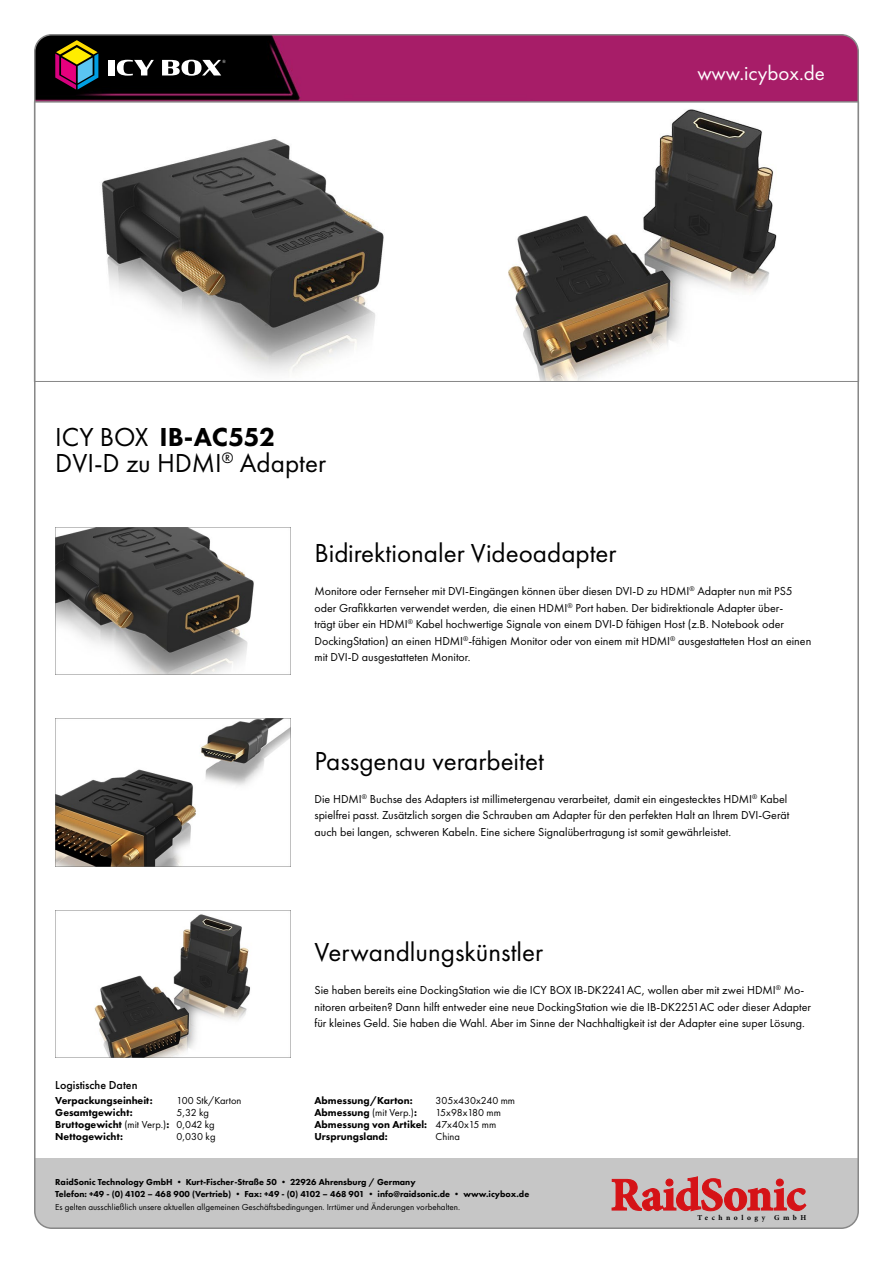
<style>
.page{position:relative;width:893px;height:1263px;background:#fff}
.page>*{position:absolute;margin:0;border:0;box-sizing:border-box;transform-origin:0 0}
.t1{font:27px "Futura PT";color:#000}
.t2{font:800 27px "Futura PT";letter-spacing:-.02em;color:#000}
.t3{font:21px "Futura PT";color:#fff}
.t4{font:12px/16.5px "Futura PT";color:#000}
.t5{font:500 12px "Futura PT";color:#000}
.t6{font:800 10.5px/12px "Futura PT";color:#000}
.t7{font:10.5px/12px "Futura PT";color:#000}
.t8{font:800 9px/12px "Futura PT";color:#000}
.t9{font:9px "Futura PT";color:#000}
.t10{font:700 7.5px "Minion Pro";letter-spacing:.47em;color:#000}
.s1{font-weight:400}
</style>
<div class="page">
<svg style="left:37px;top:102px;width:819px;height:280px"></svg>
<img style="left:55px;top:528px;width:236px;height:147px">
<img style="left:55px;top:719px;width:236px;height:147px">
<img style="left:55px;top:910px;width:236px;height:147px">
<div style="left:35px;top:1159px;width:823px;height:69px;background:#c6c6c6"></div>
<svg style="left:612px;top:1176px;width:194px;height:35px"></svg>
<svg style="left:37px;top:37px;width:819px;height:65px;background:#801850"></svg>
<div style="left:108px;top:60px;width:7px;height:15px;background:#fff"></div>
<svg style="left:117px;top:60px;width:37px;height:16px"></svg>
<svg style="left:162px;top:60px;width:64px;height:16px"></svg>
<svg style="left:55px;top:40px;width:43px;height:50px;background:#6a5147"></svg>
<h1 class="t2" style="left:55px;top:420px;width:221px"><span class="s1">ICY BOX</span> IB-AC552</h1>
<h1 class="t1" style="left:55px;top:447px;width:272px">DVI-D zu HDMI<sup>®</sup> Adapter</h1>
<h2 class="t3" style="left:697px;top:60px;width:129px">www.icybox.de</h2>
<h1 class="t1" style="left:314px;top:537px;width:304px">Bidirektionaler Videoadapter</h1>
<p class="t4" style="left:314px;top:583px;width:498px">Monitore oder Fernseher mit DVI-Eingängen können über diesen DVI-D zu HDMI<sup>®</sup> Adapter nun mit PS5 oder Grafikkarten verwendet werden, die einen HDMI<sup>®</sup> Port haben. Der bidirektionale Adapter über-<br>trägt über ein HDMI<sup>®</sup> Kabel hochwertige Signale von einem DVI-D fähigen Host (z.B. Notebook oder DockingStation) an einen HDMI<sup>®</sup>-fähigen Monitor oder von einem mit HDMI<sup>®</sup> ausgestatteten Host an einen mit DVI-D ausgestatteten Monitor.</p>
<h1 class="t1" style="left:314px;top:745px;width:231px">Passgenau verarbeitet</h1>
<p class="t4" style="left:314px;top:790px;width:476px">Die HDMI<sup>®</sup> Buchse des Adapters ist millimetergenau verarbeitet, damit ein eingestecktes HDMI<sup>®</sup> Kabel spielfrei passt. Zusätzlich sorgen die Schrauben am Adapter für den perfekten Halt an Ihrem DVI-Gerät auch bei langen, schweren Kabeln. Eine sichere Signalübertragung ist somit gewährleistet.</p>
<h1 class="t1" style="left:314px;top:936px;width:230px">Verwandlungskünstler</h1>
<p class="t4" style="left:314px;top:982px;width:498px">Sie haben bereits eine DockingStation wie die ICY BOX IB-DK2241AC, wollen aber mit zwei HDMI<sup>®</sup> Mo&shy;nitoren arbeiten? Dann hilft entweder eine neue DockingStation wie die IB-DK2251AC oder dieser Adapter für kleines Geld. Sie haben die Wahl. Aber im Sinne der Nachhaltigkeit ist der Adapter eine super Lösung.</p>
<p class="t5" style="left:55px;top:1078px;width:84px">Logistische Daten</p>
<p class="t6" style="left:55px;top:1094px;width:115px">Verpackungseinheit:<br>Gesamtgewicht:<br>Bruttogewicht <span class="s1">(mit Verp.)</span>:<br>Nettogewicht:</p>
<p class="t6" style="left:314px;top:1094px;width:114px">Abmessung/Karton:<br>Abmessung <span class="s1">(mit Verp.)</span>:<br>Abmessung von Artikel:<br>Ursprungsland:</p>
<p class="t8" style="left:55px;top:1175px;width:475px">RaidSonic Technology GmbH • Kurt-Fischer-Straße 50 • 22926 Ahrensburg / Germany<br>Telefon: +49 - (0) 4102 – 468 900 (Vertrieb) • Fax: +49 - (0) 4102 – 468 901 • info@raidsonic.de • www.icybox.de</p>
<p class="t9" style="left:55px;top:1202px;width:406px">Es gelten ausschließlich unsere aktuellen allgemeinen Geschäftsbedingungen. Irrtümer und Änderungen vorbehalten.</p>
<p class="t7" style="left:176px;top:1094px;width:67px">100 Stk/Karton<br>5,32 kg<br>0,042 kg<br>0,030 kg</p>
<p class="t7" style="left:436px;top:1094px;width:81px">305x430x240 mm<br>15x98x180 mm<br>47x40x15 mm<br>China</p>
<p class="t10" style="left:697px;top:1212px;width:110px">Technology GmbH</p>
</div>
